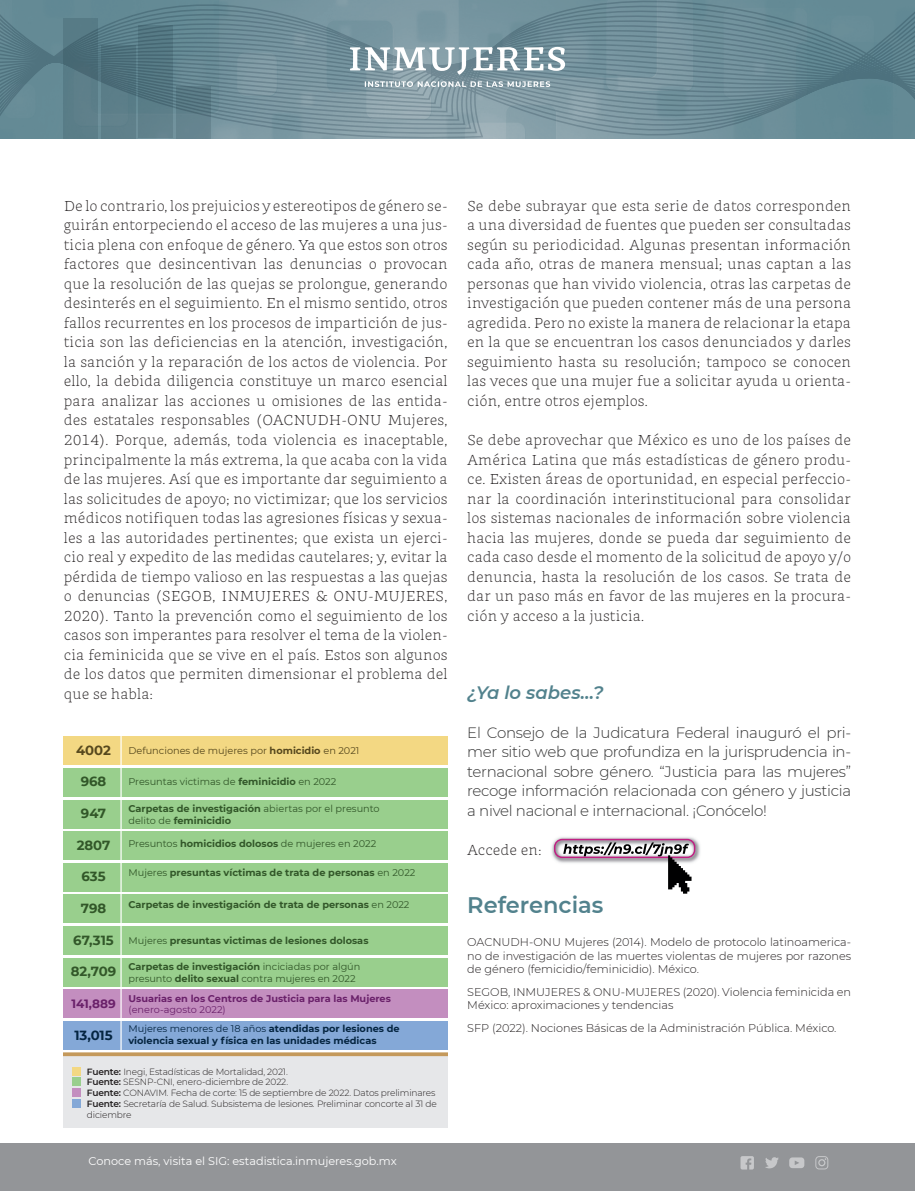
<style>
.page{position:relative;width:915px;height:1191px;background:#fff}
.page>*{position:absolute;margin:0;border:0;box-sizing:border-box;transform-origin:0 0}
.Cuerpo{font:600 22.5px "Montserrat";color:#52828d}
.Titulo_2{font:italic 600 18px "Montserrat";color:#52828d}
.Cuerpo-2{font:300 15px/19.5px "Montserrat";letter-spacing:-.02em;color:#333;text-align:justify}
.Cuerpo-3{font:300 14.25px/19.5px "GMX";color:#231f20;text-align:justify}
.t1{font:700 13.2px "Montserrat";color:#325729}
.t2{font:700 13.2px "Montserrat";color:#052541}
.t3{font:700 13.2px "Montserrat";color:#56481d}
.t4{font:700 12px "Montserrat";color:#6a216a}
.Bibliografia{font:300 11.25px/13.5px "Montserrat";color:#231f20;text-align:justify}
.t5{font:11.25px "Montserrat";color:#fff}
.t6{font:700 9.75px/11.4px "Montserrat";color:#325729}
.t7{font:9.75px/11.4px "Montserrat";color:#325729}
.t8{font:700 9.75px/11.4px "Montserrat";color:#052541}
.t9{font:700 9.75px/11.4px "Montserrat";color:#6a216a}
.t10{font:9.75px "Montserrat";color:#56481d}
.t11{font:300 9px/10.8px "Montserrat";letter-spacing:-.015em;color:#231f20}
.s1{font-weight:700}
.s2{font-weight:400}
.s3{font-weight:600}
</style>
<div class="page">
<svg style="left:0;top:0;width:914px;height:139px;background:#6e8d98"></svg>
<div style="left:0;top:1143px;width:914px;height:48px;background:#939598"></div>
<svg style="left:789px;top:1157px;width:15px;height:11px"></svg>
<svg style="left:765px;top:1157px;width:13px;height:11px"></svg>
<svg style="left:740px;top:1156px;width:13px;height:13px"></svg>
<svg style="left:815px;top:1156px;width:13px;height:13px"></svg>
<svg style="left:350px;top:47px;width:215px;height:40px"></svg>
<svg style="left:64px;top:18px;width:34px;height:120px;background:#557782"></svg>
<div style="left:101px;top:45px;width:34px;height:93px;background:linear-gradient(to bottom,#476a75,#62848e)"></div>
<svg style="left:139px;top:25px;width:34px;height:113px;background:#547681"></svg>
<svg style="left:176px;top:86px;width:34px;height:52px;background:#5c7c87"></svg>
<div style="left:63px;top:736px;width:384px;height:29px;background:#f3d883"></div>
<div style="left:63px;top:768px;width:384px;height:29px;background:#99cf8d"></div>
<div style="left:63px;top:799px;width:384px;height:29px;background:#99cf8d"></div>
<div style="left:63px;top:831px;width:384px;height:29px;background:#99cf8d"></div>
<div style="left:63px;top:863px;width:384px;height:28px;background:#99cf8d"></div>
<div style="left:63px;top:894px;width:384px;height:29px;background:#99cf8d"></div>
<div style="left:63px;top:926px;width:384px;height:29px;background:#99cf8d"></div>
<div style="left:63px;top:957px;width:384px;height:29px;background:#99cf8d"></div>
<div style="left:63px;top:989px;width:384px;height:29px;background:#c38ebf"></div>
<div style="left:63px;top:1021px;width:384px;height:29px;background:#84a8d7"></div>
<hr style="left:120px;top:736px;width:2px;height:391px;background:#fff">
<div style="left:63px;top:1055px;width:384px;height:72px;background:#e6e7e9"></div>
<svg style="left:63px;top:1052px;width:384px;height:4px;background:#c9a26a"></svg>
<div style="left:72px;top:1067px;width:8px;height:8px;background:#f3d883"></div>
<div style="left:72px;top:1077px;width:8px;height:9px;background:#99cf8d"></div>
<div style="left:72px;top:1088px;width:8px;height:8px;background:#c38ebf"></div>
<div style="left:72px;top:1099px;width:8px;height:8px;background:#84a8d7"></div>
<img style="left:551px;top:837px;width:149px;height:24px">
<svg style="left:553px;top:839px;width:142px;height:54px"></svg>
<p class="Cuerpo-3" style="left:64px;top:196px;width:385px">De lo contrario, los prejuicios y estereotipos de género se&shy;guirán entorpeciendo el acceso de las mujeres a una jus&shy;ticia plena con enfoque de género. Ya que estos son otros factores que desincentivan las denuncias o provocan que la resolución de las quejas se prolongue, generando desinterés en el seguimiento. En el mismo sentido, otros fallos recurrentes en los procesos de impartición de jus&shy;ticia son las deficiencias en la atención, investigación, la sanción y la reparación de los actos de violencia. Por ello, la debida diligencia constituye un marco esencial para analizar las acciones u omisiones de las entida&shy;des estatales responsables (OACNUDH-ONU Mujeres, 2014). Porque, además, toda violencia es inaceptable, principalmente la más extrema, la que acaba con la vida de las mujeres. Así que es importante dar seguimiento a las solicitudes de apoyo; no victimizar; que los servicios médicos notifiquen todas las agresiones físicas y sexua&shy;les a las autoridades pertinentes; que exista un ejerci&shy;cio real y expedito de las medidas cautelares; y, evitar la pérdida de tiempo valioso en las respuestas a las quejas o denuncias (SEGOB, INMUJERES &amp; ONU-MUJERES, 2020). Tanto la prevención como el seguimiento de los casos son imperantes para resolver el tema de la violen&shy;cia feminicida que se vive en el país. Estos son algunos de los datos que permiten dimensionar el problema del que se habla:</p>
<p class="Cuerpo-3" style="left:467px;top:196px;width:385px">Se debe subrayar que esta serie de datos corresponden a una diversidad de fuentes que pueden ser consultadas según su periodicidad. Algunas presentan información cada año, otras de manera mensual; unas captan a las personas que han vivido violencia, otras las carpetas de investigación que pueden contener más de una persona agredida. Pero no existe la manera de relacionar la etapa en la que se encuentran los casos denunciados y darles seguimiento hasta su resolución; tampoco se conocen las veces que una mujer fue a solicitar ayuda u orienta&shy;ción, entre otros ejemplos.</p>
<p class="Cuerpo-3" style="left:467px;top:430px;width:385px">Se debe aprovechar que México es uno de los países de América Latina que más estadísticas de género produ&shy;ce. Existen áreas de oportunidad, en especial perfeccio&shy;nar la coordinación interinstitucional para consolidar los sistemas nacionales de información sobre violencia hacia las mujeres, donde se pueda dar seguimiento de cada caso desde el momento de la solicitud de apoyo y/o denuncia, hasta la resolución de los casos. Se trata de dar un paso más en favor de las mujeres en la procura&shy;ción y acceso a la justicia.</p>
<p class="Titulo_2" style="left:467px;top:679px;width:138px">¿Ya lo sabes…?</p>
<p class="Cuerpo-2" style="left:467px;top:722px;width:385px">El Consejo de la Judicatura Federal inauguró el pri&shy;mer sitio web que profundiza en la jurisprudencia in&shy;ternacional sobre género. “Justicia para las mujeres” recoge información relacionada con género y justicia a nivel nacional e internacional. ¡Conócelo!</p>
<p class="Cuerpo-3" style="left:467px;top:840px;width:76px">Accede en:</p>
<p class="t3" style="left:76px;top:740px;width:36px">4002</p>
<p class="t1" style="left:81px;top:772px;width:27px">968</p>
<p class="t1" style="left:81px;top:803px;width:27px">947</p>
<p class="t1" style="left:77px;top:835px;width:35px">2807</p>
<p class="t1" style="left:81px;top:867px;width:26px">635</p>
<p class="t1" style="left:81px;top:898px;width:27px">798</p>
<p class="t1" style="left:73px;top:930px;width:42px">67,315</p>
<p class="t1" style="left:71px;top:962px;width:47px">82,709</p>
<p class="t4" style="left:71px;top:995px;width:46px">141,889</p>
<p class="t2" style="left:74px;top:1025px;width:40px">13,015</p>
<p class="t10" style="left:128px;top:743px;width:232px">Defunciones de mujeres por <span class="s1">homicidio</span> en 2021</p>
<p class="t7" style="left:128px;top:775px;width:209px">Presuntas victimas de <span class="s1">feminicidio</span> en 2022</p>
<p class="t6" style="left:128px;top:802px;width:253px">Carpetas de investigación <span class="s2">abiertas por el presunto delito de</span> feminicidio</p>
<p class="t7" style="left:128px;top:837px;width:249px">Presuntos <span class="s1">homicidios dolosos</span> de mujeres en 2022</p>
<p class="t6" style="left:128px;top:866px;width:288px"><span class="s2">Mujeres</span> presuntas víctimas de trata de personas <span class="s2">en 2022</span></p>
<p class="t6" style="left:128px;top:898px;width:282px">Carpetas de investigación de trata de personas <span class="s2">en 2022</span></p>
<p class="t6" style="left:128px;top:934px;width:241px"><span class="s2">Mujeres</span> presuntas victimas de lesiones dolosas</p>
<p class="t7" style="left:128px;top:960px;width:233px"><span class="s1">Carpetas de investigación</span> inciciadas por algún presunto <span class="s1">delito sexual</span> contra mujeres en 2022</p>
<p class="t9" style="left:128px;top:992px;width:264px">Usuarias en los Centros de Justicia para las Mujeres <span class="s2">(enero-agosto 2022)</span></p>
<p class="t8" style="left:128px;top:1022px;width:273px"><span class="s2">Mujeres menores de 18 años</span> atendidas por lesiones de violencia sexual y física en las unidades médicas</p>
<p class="t11" style="left:87px;top:1065px;width:351px"><span class="s3">Fuente:</span> Inegi, Estadísticas de Mortalidad, 2021.<br><span class="s3">Fuente:</span> SESNP-CNI, enero-diciembre de 2022.<br><span class="s3">Fuente:</span> CONAVIM. Fecha de corte: 15 de septiembre de 2022. Datos preliminares <span class="s3">Fuente:</span> Secretaría de Salud. Subsistema de lesiones. Preliminar concorte al 31 de diciembre</p>
<p class="Cuerpo" style="left:467px;top:889px;width:138px">Referencias</p>
<p class="Bibliografia" style="left:467px;top:935px;width:385px">OACNUDH-ONU Mujeres (2014). Modelo de protocolo latinoamerica&shy;no de investigación de las muertes violentas de mujeres por razones de género (femicidio/feminicidio). México.</p>
<p class="Bibliografia" style="left:467px;top:984px;width:385px">SEGOB, INMUJERES &amp; ONU-MUJERES (2020). Violencia feminicida en<br>México: aproximaciones y tendencias</p>
<p class="Bibliografia" style="left:467px;top:1020px;width:370px">SFP (2022). Nociones Básicas de la Administración Pública. México.</p>
<p class="t5" style="left:88px;top:1153px;width:309px">Conoce más, visita el SIG: estadistica.inmujeres.gob.mx</p>
</div>
